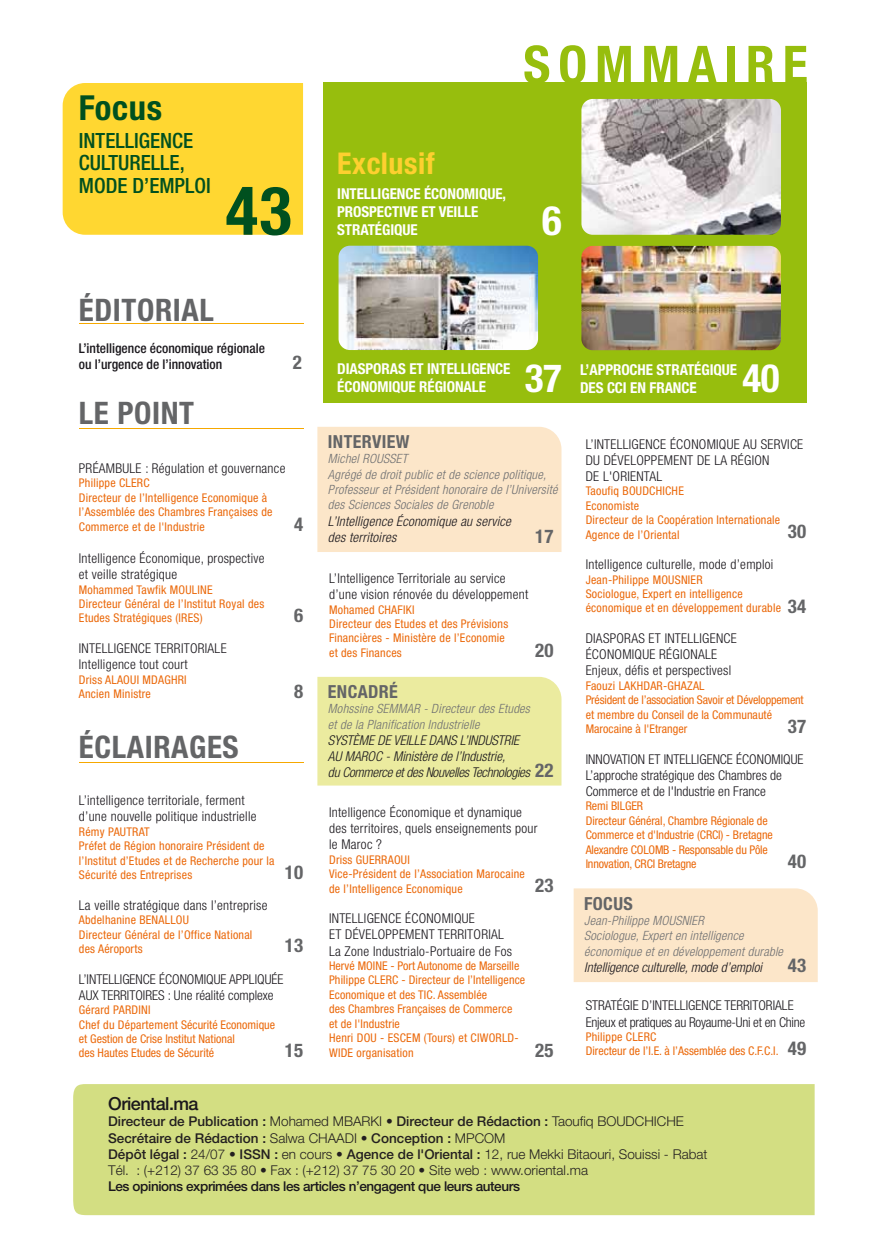
<style>
.page{position:relative;width:890px;height:1260px;background:#fff}
.page>*{position:absolute;margin:0;border:0;box-sizing:border-box;transform-origin:0 0}
.t1{font:700 condensed 67.5px "Helvetica Neue";color:#00501f}
.t2{font:700 condensed 52.05px "Helvetica Neue";letter-spacing:.15em;color:#97be0d}
.t3{font:700 condensed 40.65px "Helvetica Neue";color:#fff}
.t4{font:700 condensed 39px "Helvetica Neue";color:#fff}
.t5{font:700 condensed 34.5px "Helvetica Neue";letter-spacing:.02em;color:#00501f}
.t6{font:700 condensed 31.05px "Helvetica Neue";letter-spacing:.02em;color:#646567}
.t7{font:700 condensed 30px "Helvetica Neue";letter-spacing:.02em;color:#fed02f}
.t8{font:500 condensed 21px/22.5px "Helvetica Neue";color:#00501f}
.t9{font:700 condensed 18.9px "Helvetica Neue";letter-spacing:.02em;color:#646567}
.t10{font:700 condensed 18px "Helvetica Neue";letter-spacing:.02em;color:#646567}
.t11{font:500 18px "Helvetica Neue";letter-spacing:-.03em;color:#1a171c}
.t12{font:700 condensed 15px/18px "Helvetica Neue";letter-spacing:-.005em;color:#fff}
.t13{font:300 condensed 13.5px/16.2px "Helvetica Neue";letter-spacing:.02em;color:#1a171c}
.t14{font:300 13.5px/16.2px "Helvetica Neue";color:#231f20}
.t15{font:italic 300 condensed 13.5px/16.2px "Helvetica Neue";color:#1a171c}
.t16{font:300 condensed 13.5px/16.2px "Helvetica Neue";color:#1a171c}
.t17{font:300 condensed 13.5px/16.2px "Helvetica Neue";letter-spacing:-.02em;color:#1a171c}
.t18{font:500 13.5px "Helvetica Neue";letter-spacing:-.03em;color:#1a171c}
.t19{font:500 condensed 13.5px/16.2px "Helvetica Neue";color:#1a171c}
.t20{font:italic 300 condensed 12.75px/15.3px "Helvetica Neue";letter-spacing:.02em;color:#6f7072}
.t21{font:condensed 12px/14.4px "Helvetica Neue";letter-spacing:.02em;color:#eb690b}
.t22{font:condensed 12px/14.4px "Helvetica Neue";color:#eb690b}
.t23{font:condensed 12px/14.4px "Helvetica Neue";letter-spacing:-.005em;color:#eb690b}
.s1{font-weight:700;font-style:normal;font-size:18.9px;color:#646567}
.s2{font-weight:500}
</style>
<div class="page">
<div style="left:63px;top:83px;width:240px;height:152px;background:#ffd731"></div>
<div style="left:323px;top:83px;width:483px;height:320px;background:#97be0d"></div>
<img style="left:338px;top:246px;width:200px;height:104px;border-radius:11px">
<img style="left:581px;top:246px;width:199px;height:104px;border-radius:11px">
<img style="left:581px;top:99px;width:199px;height:136px;border-radius:11px">
<div style="left:73px;top:1084px;width:741px;height:131px;background:#d3de82"></div>
<div style="left:317px;top:427px;width:244px;height:125px;background:#fce6c9"></div>
<div style="left:317px;top:677px;width:244px;height:108px;background:#ebeb9f"></div>
<div style="left:573px;top:888px;width:244px;height:94px;background:#fce6c9"></div>
<hr style="left:79px;top:323px;width:224px;height:1px;background:#f6a800">
<hr style="left:79px;top:762px;width:224px;height:1px;background:#f6a800">
<hr style="left:79px;top:428px;width:224px;height:1px;background:#f6a800">
<h3 class="t5" style="left:79px;top:88px;width:85px">Focus</h3>
<h3 class="t8" style="left:79px;top:131px;width:133px">INTELLIGENCE<br>CULTURELLE,<br>MODE D’EMPLOI</h3>
<h1 class="t1" style="left:225px;top:172px;width:68px">43</h1>
<h3 class="t6" style="left:79px;top:292px;width:136px">ÉDITORIAL</h3>
<p class="t19" style="left:79px;top:341px;width:187px">L’intelligence économique régionale ou l’urgence de l’innovation</p>
<h3 class="t6" style="left:79px;top:395px;width:117px">LE POINT</h3>
<p class="t13" style="left:79px;top:461px;width:208px">PRÉAMBULE : Régulation et gouvernance</p>
<p class="t21" style="left:79px;top:477px;width:195px">Philippe CLERC<br>Directeur de l’Intelligence Economique à l’Assemblée des Chambres Françaises de<br>Commerce et de l'Industrie</p>
<p class="t13" style="left:79px;top:551px;width:187px">Intelligence Économique, prospective et veille stratégique</p>
<p class="t21" style="left:79px;top:583px;width:187px">Mohammed Tawfik MOULINE<br>Directeur Général de l’Institut Royal des<br>Etudes Stratégiques (IRES)</p>
<p class="t13" style="left:79px;top:641px;width:149px">INTELLIGENCE TERRITORIALE<br>Intelligence tout court</p>
<p class="t21" style="left:79px;top:673px;width:109px">Driss ALAOUI MDAGHRI<br>Ancien Ministre</p>
<h3 class="t6" style="left:79px;top:729px;width:161px">ÉCLAIRAGES</h3>
<p class="t13" style="left:79px;top:793px;width:179px">L’intelligence territoriale, ferment d’une nouvelle politique industrielle</p>
<p class="t21" style="left:79px;top:825px;width:197px">Rémy PAUTRAT<br>Préfet de Région honoraire Président de l’Institut d’Etudes et de Recherche pour la<br>Sécurité des Entreprises</p>
<p class="t13" style="left:79px;top:898px;width:190px">La veille stratégique dans l’entreprise</p>
<p class="t21" style="left:79px;top:913px;width:175px">Abdelhanine BENALLOU<br>Directeur Général de l’Office National des Aéroports</p>
<p class="t16" style="left:79px;top:972px;width:206px">L’INTELLIGENCE ÉCONOMIQUE APPLIQUÉE<br>AUX TERRITOIRES : Une réalité complexe</p>
<p class="t22" style="left:79px;top:1003px;width:198px">Gérard PARDINI<br>Chef du Département Sécurité Economique et Gestion de Crise Institut National<br>des Hautes Etudes de Sécurité</p>
<h3 class="t9" style="left:292px;top:352px;width:11px">2</h3>
<h3 class="t9" style="left:294px;top:513px;width:11px">4</h3>
<h3 class="t9" style="left:294px;top:605px;width:11px">6</h3>
<h3 class="t9" style="left:294px;top:680px;width:11px">8</h3>
<h3 class="t9" style="left:285px;top:862px;width:20px">10</h3>
<h3 class="t9" style="left:285px;top:935px;width:20px">13</h3>
<h3 class="t9" style="left:285px;top:1039px;width:20px">15</h3>
<h2 class="t2" style="left:523px;top:35px;width:286px">SOMMAIRE</h2>
<h3 class="t7" style="left:337px;top:146px;width:99px">Exclusif</h3>
<p class="t12" style="left:337px;top:185px;width:170px">INTELLIGENCE ÉCONOMIQUE,<br>PROSPECTIVE ET VEILLE<br>STRATÉGIQUE</p>
<h3 class="t3" style="left:542px;top:197px;width:21px">6</h3>
<p class="t12" style="left:337px;top:360px;width:175px">DIASPORAS ET INTELLIGENCE<br>ÉCONOMIQUE RÉGIONALE</p>
<h3 class="t4" style="left:524px;top:356px;width:39px">37</h3>
<p class="t12" style="left:579px;top:360px;width:158px">L’APPROCHE STRATÉGIQUE<br>DES CCI EN FRANCE</p>
<h3 class="t4" style="left:742px;top:356px;width:39px">40</h3>
<h3 class="t10" style="left:328px;top:431px;width:83px">INTERVIEW</h3>
<p class="t20" style="left:328px;top:452px;width:231px">Michel ROUSSET<br>Agrégé de droit public et de science politique, Professeur et Président honoraire de l’Université des Sciences Sociales de Grenoble</p>
<p class="t15" style="left:328px;top:514px;width:184px">L’Intelligence Économique au service des territoires</p>
<p class="t13" style="left:329px;top:571px;width:201px">L’Intelligence Territoriale au service d’une vision rénovée du développement</p>
<p class="t21" style="left:329px;top:603px;width:180px">Mohamed CHAFIKI<br>Directeur des Etudes et des Prévisions<br>Financières - Ministère de l’Economie et des Finances</p>
<h3 class="t9" style="left:534px;top:525px;width:20px">17</h3>
<h3 class="t9" style="left:534px;top:639px;width:20px">20</h3>
<h3 class="t10" style="left:328px;top:681px;width:71px">ENCADRÉ</h3>
<p class="t20" style="left:328px;top:702px;width:203px">Mohssine SEMMAR - Directeur des Etudes et de la Planification Industrielle</p>
<p class="t15" style="left:328px;top:733px;width:227px">SYSTÈME DE VEILLE DANS L’INDUSTRIE<br>AU MAROC - Ministère de l’Industrie,<br>du Commerce et des Nouvelles Technologies <span class="s1">22</span></p>
<p class="t13" style="left:329px;top:805px;width:210px">Intelligence Économique et dynamique des territoires, quels enseignements pour le Maroc ?</p>
<p class="t21" style="left:329px;top:853px;width:197px">Driss GUERRAOUI<br>Vice-Président de l’Association Marocaine de l’Intelligence Economique</p>
<p class="t13" style="left:329px;top:911px;width:184px">INTELLIGENCE ÉCONOMIQUE<br>ET DÉVELOPPEMENT TERRITORIAL<br>La Zone Industrialo-Portuaire de Fos</p>
<p class="t21" style="left:329px;top:959px;width:197px">Hervé MOINE - Port Autonome de Marseille<br>Philippe CLERC - Directeur de l’Intelligence<br>Economique et des TIC. Assemblée<br>des Chambres Françaises de Commerce<br>et de l'Industrie<br>Henri DOU - ESCEM (Tours) et CIWORLD-<br>WIDE organisation</p>
<h3 class="t9" style="left:534px;top:875px;width:20px">23</h3>
<h3 class="t9" style="left:534px;top:1039px;width:20px">25</h3>
<p class="t13" style="left:585px;top:437px;width:219px">L’INTELLIGENCE ÉCONOMIQUE AU SERVICE<br>DU DÉVELOPPEMENT DE LA RÉGION<br>DE L'ORIENTAL</p>
<p class="t21" style="left:585px;top:485px;width:196px">Taoufiq BOUDCHICHE<br>Economiste<br>Directeur de la Coopération Internationale<br>Agence de l’Oriental</p>
<p class="t13" style="left:585px;top:557px;width:189px">Intelligence culturelle, mode d’emploi</p>
<p class="t21" style="left:585px;top:573px;width:197px">Jean-Philippe MOUSNIER<br>Sociologue, Expert en intelligence économique et en développement durable</p>
<p class="t13" style="left:585px;top:631px;width:153px">DIASPORAS ET INTELLIGENCE<br>ÉCONOMIQUE RÉGIONALE<br>Enjeux, défis et perspectivesl</p>
<p class="t21" style="left:585px;top:679px;width:219px">Faouzi LAKHDAR-GHAZAL<br>Président de l’association Savoir et Développement et membre du Conseil de la Communauté Marocaine à l'Etranger</p>
<p class="t16" style="left:585px;top:752px;width:219px">INNOVATION ET INTELLIGENCE ÉCONOMIQUE<br>L’approche stratégique des Chambres de<br>Commerce et de l'Industrie en France</p>
<p class="t23" style="left:585px;top:800px;width:188px">Remi BILGER<br>Directeur Général, Chambre Régionale de<br>Commerce et d'Industrie (CRCI) - Bretagne<br>Alexandre COLOMB - Responsable du Pôle<br>Innovation, CRCI Bretagne</p>
<h3 class="t9" style="left:787px;top:521px;width:20px">30</h3>
<h3 class="t9" style="left:787px;top:595px;width:20px">34</h3>
<h3 class="t9" style="left:787px;top:716px;width:20px">37</h3>
<h3 class="t9" style="left:787px;top:850px;width:20px">40</h3>
<h3 class="t10" style="left:584px;top:893px;width:50px">FOCUS</h3>
<p class="t20" style="left:584px;top:914px;width:200px">Jean-Philippe MOUSNIER<br>Sociologue, Expert en intelligence économique et en développement durable</p>
<p class="t15" style="left:584px;top:960px;width:179px">Intelligence culturelle, mode d’emploi</p>
<h3 class="t9" style="left:787px;top:954px;width:20px">43</h3>
<p class="t17" style="left:585px;top:998px;width:221px">STRATÉGIE D’INTELLIGENCE TERRITORIALE<br>Enjeux et pratiques au Royaume-Uni et en Chine</p>
<p class="t22" style="left:585px;top:1030px;width:194px">Philippe CLERC<br>Directeur de l’I.E. à l’Assemblée des C.F.C.I.</p>
<h3 class="t9" style="left:787px;top:1038px;width:20px">49</h3>
<h3 class="t11" style="left:108px;top:1097px;width:92px">Oriental.ma</h3>
<p class="t14" style="left:108px;top:1115px;width:600px"><span class="s2">Directeur de Publication :</span> Mohamed MBARKI • <span class="s2">Directeur de Rédaction :</span> Taoufiq BOUDCHICHE <span class="s2">Secrétaire de Rédaction :</span> Salwa CHAADI • <span class="s2">Conception :</span> MPCOM<br><span class="s2">Dépôt légal :</span> 24/07 • <span class="s2">ISSN :</span> en cours • <span class="s2">Agence de l'Oriental :</span> 12, rue Mekki Bitaouri, Souissi - Rabat Tél. : (+212) 37 63 35 80 • Fax : (+212) 37 75 30 20 • Site web : www.oriental.ma</p>
<p class="t18" style="left:108px;top:1181px;width:413px">Les opinions exprimées dans les articles n’engagent que leurs auteurs</p>
</div>
